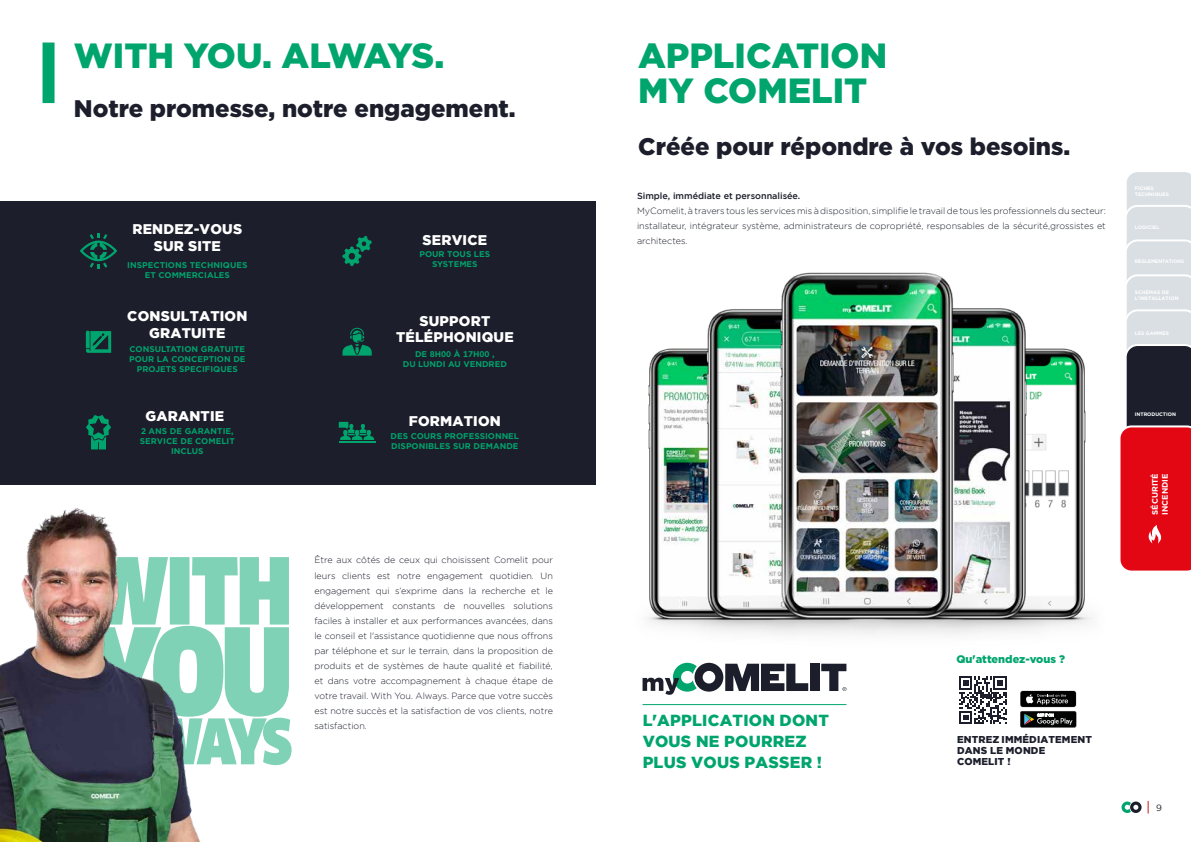
<style>
.page{position:relative;width:1191px;height:842px;background:#fff}
.page>*{position:absolute;margin:0;border:0;box-sizing:border-box;transform-origin:0 0}
.t1{font:900 35px/35px "Gotham";color:#00a56e}
.t2{font:900 35px "Gotham";letter-spacing:-.02em;color:#00a56e}
.t3{font:900 24px "Gotham";color:#1c1f2b}
.t4{font:900 16px/21px "Gotham";letter-spacing:.015em;color:#00a56e}
.t5{font:900 14px/17px "Gotham";letter-spacing:.015em;color:#fff;text-align:center}
.t6{font:900 11px "Gotham";color:#00a56e}
.t7{font:900 9.9px/11px "Gotham";letter-spacing:.015em;color:#1c1f2b}
.t8{font:300 9px/15px "Gotham";color:#1c1f2b;text-align:justify}
.t9{font:500 9px "Gotham";color:#1c1f2b}
.t10{font:9px "Gotham";color:#1c1f2b}
.t11{font:700 8px/10px "Gotham Office";color:#00a56e;text-align:center}
.t12{font:700 8px/10px "Gotham";color:#fff}
.t13{font:700 5px/6px "Gotham";color:#fff}
.t14{font:700 5px "Gotham";color:#fff;scale:.94 1}
</style>
<div class="page">
<svg style="left:1120px;top:172px;width:71px;height:399px;background:#be737b"></svg>
<svg style="left:1121px;top:801px;width:20px;height:12px"></svg>
<svg style="left:1147px;top:801px;width:1px;height:12px"></svg>
<svg style="left:1021px;top:714px;width:55px;height:14px"></svg>
<img style="left:1050px;top:348px;width:42px;height:366px">
<img style="left:642px;top:348px;width:41px;height:358px">
<img style="left:683px;top:309px;width:70px;height:397px">
<img style="left:980px;top:308px;width:70px;height:419px">
<img style="left:753px;top:272px;width:227px;height:452px">
<div style="left:43px;top:43px;width:12px;height:60px;background:#00a56e"></div>
<svg style="left:237px;top:557px;width:54px;height:208px;fill:#80d2b6"></svg>
<img style="left:0;top:508px;width:237px;height:334px">
<div style="left:0;top:201px;width:595px;height:284px;background:#1c1f2b"></div>
<svg style="left:86px;top:415px;width:25px;height:34px"></svg>
<svg style="left:80px;top:233px;width:37px;height:36px"></svg>
<svg style="left:342px;top:236px;width:30px;height:30px"></svg>
<svg style="left:86px;top:331px;width:25px;height:22px"></svg>
<svg style="left:339px;top:422px;width:35px;height:18px"></svg>
<hr style="left:339px;top:441px;width:36px;height:1px;background:#00a56e">
<svg style="left:342px;top:328px;width:30px;height:28px"></svg>
<h1 class="t2" style="left:74px;top:35px;width:372px">WITH YOU. ALWAYS.</h1>
<h2 class="t3" style="left:74px;top:94px;width:443px">Notre promesse, notre engagement.</h2>
<h3 class="t5" style="left:132px;top:220px;width:111px">RENDEZ-VOUS<br>SUR SITE</h3>
<p class="t11" style="left:127px;top:260px;width:122px">INSPECTIONS TECHNIQUES<br>ET COMMERCIALES</p>
<h3 class="t5" style="left:127px;top:307px;width:122px">CONSULTATION<br>GRATUITE</h3>
<p class="t11" style="left:129px;top:344px;width:118px">CONSULTATION GRATUITE<br>POUR LA CONCEPTION DE<br>PROJETS SPECIFIQUES</p>
<h3 class="t5" style="left:145px;top:407px;width:80px">GARANTIE</h3>
<p class="t11" style="left:140px;top:425px;width:96px">2 ANS DE GARANTIE,<br>SERVICE DE COMELIT<br>INCLUS</p>
<h3 class="t5" style="left:422px;top:231px;width:66px">SERVICE</h3>
<p class="t11" style="left:419px;top:249px;width:72px">POUR TOUS LES<br>SYSTEMES</p>
<h3 class="t5" style="left:396px;top:313px;width:119px;line-height:16px">SUPPORT<br>TÉLÉPHONIQUE</h3>
<p class="t11" style="left:403px;top:349px;width:106px">DE 8H00 À 17H00 ,<br>DU LUNDI AU VENDRED</p>
<h3 class="t5" style="left:409px;top:412px;width:94px">FORMATION</h3>
<p class="t11" style="left:390px;top:430px;width:130px;text-align:left">DES COURS PROFESSIONNEL<br>DISPONIBLES SUR DEMANDE</p>
<p class="t8" style="left:314px;top:553px;width:240px">Être aux côtés de ceux qui choisissent Comelit pour leurs clients est notre engagement quotidien. Un engagement qui s’exprime dans la recherche et le développement constants de nouvelles solutions faciles à installer et aux performances avancées, dans le conseil et l'assistance quotidienne que nous offrons par téléphone et sur le terrain, dans la proposition de produits et de systèmes de haute qualité et fiabilité, et dans votre accompagnement à chaque étape de votre travail. With You. Always. Parce que votre succès est notre succès et la satisfaction de vos clients, notre satisfaction.</p>
<h1 class="t1" style="left:638px;top:37px;width:251px">APPLICATION<br>MY COMELIT</h1>
<h2 class="t3" style="left:638px;top:133px;width:433px">Créée pour répondre à vos besoins.</h2>
<p class="t9" style="left:637px;top:191px;width:165px">Simple, immédiate et personnalisée.</p>
<p class="t8" style="left:637px;top:203px;width:470px">MyComelit, à travers tous les services mis à disposition, simplifie le travail de tous les professionnels du secteur: installateur, intégrateur système, administrateurs de copropriété, responsables de la sécurité,grossistes et architectes.</p>
<p class="t13" style="left:1134px;top:185px;width:36px">FICHES<br>TECHNIQUES</p>
<p class="t13" style="left:1134px;top:224px;width:26px">LOGICIEL</p>
<p class="t14" style="left:1134px;top:258px;width:54px">RÈGLEMENTATIONS</p>
<p class="t13" style="left:1134px;top:289px;width:45px">SCHÉMAS DE<br>L’INSTALLATION</p>
<p class="t13" style="left:1134px;top:330px;width:36px">LES GAMMES</p>
<p class="t13" style="left:1134px;top:411px;width:43px">INTRODUCTION</p>
<p class="t12" style="left:1149px;top:515px;width:43px;rotate:-90deg">SÉCURITÉ<br>INCENDIE</p>
<h3 class="t4" style="left:642px;top:710px;width:188px">L'APPLICATION DONT<br>VOUS NE POURREZ<br>PLUS VOUS PASSER !</h3>
<p class="t6" style="left:956px;top:652px;width:110px">Qu'attendez-vous ?</p>
<p class="t7" style="left:957px;top:733px;width:136px">ENTREZ IMMÉDIATEMENT<br>DANS LE MONDE<br>COMELIT !</p>
<p class="t10" style="left:1156px;top:802px;width:7px">9</p>
</div>
